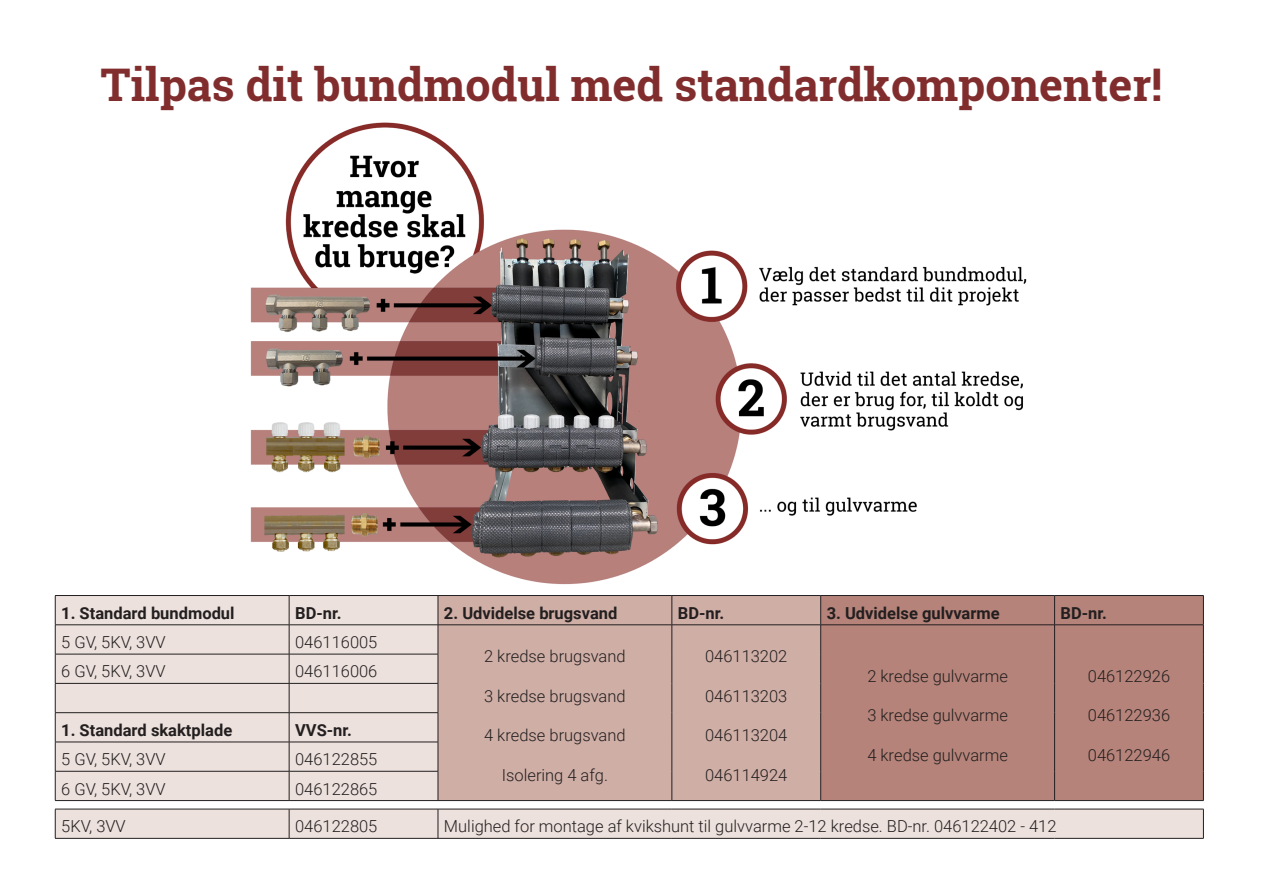
<style>
.page{position:relative;width:1263px;height:893px;background:#fff}
.page>*{position:absolute;margin:0;border:0;box-sizing:border-box;transform-origin:0 0}
.t1{font:700 45px "Roboto Slab";color:#812d2d}
.t2{font:300 16.5px "Roboto";color:#231f20}
.t3{font:700 16.5px "Roboto";color:#231f20}
</style>
<div class="page">
<img style="left:250px;top:122px;width:777px;height:463px">
<hr style="left:55px;top:595px;width:234px;height:1px;background:#231f20">
<hr style="left:289px;top:595px;width:149px;height:1px;background:#231f20">
<hr style="left:438px;top:595px;width:234px;height:1px;background:#231f20">
<hr style="left:672px;top:595px;width:149px;height:1px;background:#231f20">
<hr style="left:821px;top:595px;width:233px;height:1px;background:#231f20">
<hr style="left:1054px;top:595px;width:149px;height:1px;background:#231f20">
<svg style="left:55px;top:596px;width:1149px;height:242px;background:#cfb4ad"></svg>
<hr style="left:55px;top:838px;width:234px;height:1px;background:#231f20">
<hr style="left:289px;top:838px;width:149px;height:1px;background:#231f20">
<hr style="left:438px;top:838px;width:234px;height:1px;background:#231f20">
<hr style="left:672px;top:838px;width:149px;height:1px;background:#231f20">
<hr style="left:821px;top:838px;width:233px;height:1px;background:#231f20">
<hr style="left:1054px;top:838px;width:149px;height:1px;background:#231f20">
<p class="t1" style="left:101px;top:54px;width:1063px">Tilpas dit bundmodul med standardkomponenter!</p>
<p class="t3" style="left:61px;top:601px;width:175px">1. Standard bundmodul</p>
<p class="t3" style="left:295px;top:601px;width:48px">BD-nr.</p>
<p class="t3" style="left:444px;top:601px;width:175px">2. Udvidelse brugsvand</p>
<p class="t3" style="left:678px;top:601px;width:48px">BD-nr.</p>
<p class="t3" style="left:827px;top:601px;width:175px">3. Udvidelse gulvvarme</p>
<p class="t3" style="left:1060px;top:601px;width:48px">BD-nr.</p>
<p class="t2" style="left:61px;top:631px;width:106px">5 GV, 5KV, 3VV</p>
<p class="t2" style="left:295px;top:631px;width:84px">046116005</p>
<p class="t2" style="left:484px;top:644px;width:143px">2 kredse brugsvand</p>
<p class="t2" style="left:484px;top:684px;width:143px">3 kredse brugsvand</p>
<p class="t2" style="left:484px;top:724px;width:143px">4 kredse brugsvand</p>
<p class="t2" style="left:502px;top:763px;width:108px">Isolering 4 afg.</p>
<p class="t2" style="left:705px;top:644px;width:84px">046113202</p>
<p class="t2" style="left:705px;top:684px;width:84px">046113203</p>
<p class="t2" style="left:705px;top:724px;width:84px">046113204</p>
<p class="t2" style="left:705px;top:763px;width:84px">046114924</p>
<p class="t2" style="left:61px;top:660px;width:106px">6 GV, 5KV, 3VV</p>
<p class="t2" style="left:295px;top:660px;width:84px">046116006</p>
<p class="t2" style="left:867px;top:664px;width:142px">2 kredse gulvvarme</p>
<p class="t2" style="left:867px;top:704px;width:142px">3 kredse gulvvarme</p>
<p class="t2" style="left:867px;top:743px;width:142px">4 kredse gulvvarme</p>
<p class="t2" style="left:1088px;top:664px;width:84px">046122926</p>
<p class="t2" style="left:1088px;top:704px;width:84px">046122936</p>
<p class="t2" style="left:1088px;top:743px;width:84px">046122946</p>
<p class="t3" style="left:61px;top:718px;width:172px">1. Standard skaktplade</p>
<p class="t3" style="left:295px;top:718px;width:58px">VVS-nr.</p>
<p class="t2" style="left:61px;top:748px;width:106px">5 GV, 5KV, 3VV</p>
<p class="t2" style="left:295px;top:748px;width:84px">046122855</p>
<p class="t2" style="left:61px;top:777px;width:106px">6 GV, 5KV, 3VV</p>
<p class="t2" style="left:295px;top:777px;width:84px">046122865</p>
<p class="t2" style="left:61px;top:815px;width:66px">5KV, 3VV</p>
<p class="t2" style="left:295px;top:815px;width:84px">046122805</p>
<p class="t2" style="left:444px;top:815px;width:614px">Mulighed for montage af kvikshunt til gulvvarme 2-12 kredse. BD-nr. 046122402 - 412</p>
</div>
